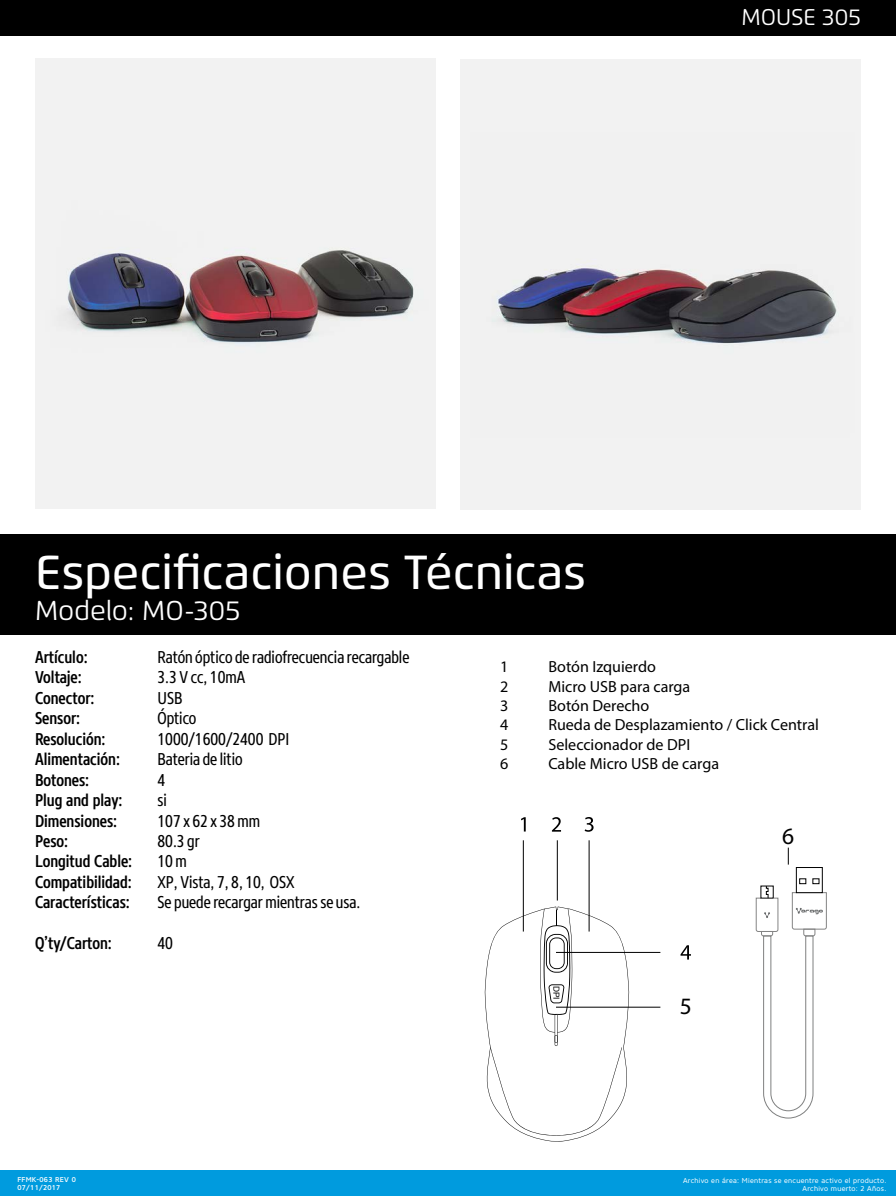
<style>
.page{position:relative;width:896px;height:1196px;background:#fff}
.page>*{position:absolute;margin:0;border:0;box-sizing:border-box;transform-origin:0 0}
.t1{font:500 47.69px "Flexo";color:#fff}
.t2{font:27.21px "Flexo";color:#fff}
.t3{font:23.45px "Myriad Pro";color:#000}
.t4{font:22.75px "Flexo";color:#fff}
.t5{font:500 17.06px "Core Sans N57 Cn";color:#000}
.t6{font:17.06px "Core Sans N47 Cn";color:#000}
.t7{font:17.06px "Core Sans N47 Cn";letter-spacing:.075em;color:#000}
.t8{font:16.1px "Myriad Pro";color:#000}
.t9{font:8.31px "Arial Unicode MS";color:#000}
.t10{font:7px/7.9px "Core Sans N45";letter-spacing:.04em;color:#fff;text-align:right}
.t11{font:500 7px/7.9px "Core Sans N55";letter-spacing:.04em;color:#fff}
</style>
<div class="page">
<div style="left:0;top:1170px;width:896px;height:25px;background:#009bde"></div>
<div style="left:0;top:534px;width:896px;height:100px;background:#000"></div>
<div style="left:0;top:0;width:896px;height:35px;background:#000"></div>
<img style="left:35px;top:59px;width:401px;height:449px">
<img style="left:460px;top:59px;width:401px;height:450px">
<hr style="left:556px;top:1006px;width:104px;height:1px;background:#000">
<hr style="left:556px;top:952px;width:104px;height:1px;background:#000">
<hr style="left:523px;top:840px;width:1px;height:91px;background:#000">
<hr style="left:589px;top:840px;width:1px;height:91px;background:#000">
<hr style="left:557px;top:840px;width:1px;height:60px;background:#000">
<svg style="left:521px;top:817px;width:5px;height:14px"></svg>
<svg style="left:552px;top:817px;width:9px;height:14px"></svg>
<svg style="left:585px;top:817px;width:9px;height:14px"></svg>
<svg style="left:681px;top:945px;width:10px;height:14px"></svg>
<svg style="left:485px;top:906px;width:144px;height:235px"></svg>
<div style="left:796px;top:867px;width:26px;height:25px;border:1px solid #020202"></div>
<svg style="left:756px;top:878px;width:71px;height:240px"></svg>
<svg style="left:788px;top:847px;width:1px;height:17px"></svg>
<h3 class="t4" style="left:741px;top:3px;width:121px">MOUSE 305</h3>
<h1 class="t1" style="left:35px;top:543px;width:553px">Especificaciones Técnicas</h1>
<h2 class="t2" style="left:35px;top:594px;width:207px">Modelo: MO-305</h2>
<p class="t5" style="left:35px;top:646px;width:54px">Artículo:</p>
<p class="t6" style="left:158px;top:646px;width:253px">Ratón óptico de radiofrecuencia recargable</p>
<p class="t5" style="left:35px;top:666px;width:48px">Voltaje:</p>
<p class="t6" style="left:158px;top:667px;width:89px">3.3 V cc, 10mA</p>
<p class="t5" style="left:35px;top:686px;width:61px">Conector:</p>
<p class="t6" style="left:158px;top:687px;width:27px">USB</p>
<p class="t5" style="left:35px;top:707px;width:47px">Sensor:</p>
<p class="t6" style="left:157px;top:707px;width:40px">Óptico</p>
<p class="t5" style="left:35px;top:727px;width:72px">Resolución:</p>
<p class="t6" style="left:157px;top:728px;width:133px">1000/1600/2400 DPI</p>
<p class="t5" style="left:35px;top:748px;width:86px">Alimentación:</p>
<p class="t6" style="left:158px;top:748px;width:87px">Bateria de litio</p>
<p class="t5" style="left:35px;top:768px;width:56px">Botones:</p>
<p class="t6" style="left:158px;top:769px;width:9px">4</p>
<p class="t5" style="left:35px;top:789px;width:89px">Plug and play:</p>
<p class="t6" style="left:158px;top:789px;width:11px">si</p>
<p class="t5" style="left:35px;top:809px;width:84px">Dimensiones:</p>
<p class="t7" style="left:158px;top:810px;width:104px">107x62x38mm</p>
<p class="t5" style="left:35px;top:829px;width:35px">Peso:</p>
<p class="t6" style="left:158px;top:830px;width:44px">80.3 gr</p>
<p class="t5" style="left:35px;top:850px;width:99px">Longitud Cable:</p>
<p class="t6" style="left:158px;top:851px;width:31px">10m</p>
<p class="t5" style="left:35px;top:870px;width:98px">Compatibilidad:</p>
<p class="t6" style="left:158px;top:871px;width:139px">XP, Vista, 7, 8, 10, OSX</p>
<p class="t5" style="left:35px;top:891px;width:96px">Características:</p>
<p class="t6" style="left:158px;top:891px;width:205px">Se puede recargarmientrasse usa.</p>
<p class="t5" style="left:35px;top:932px;width:78px">Q’ty/Carton:</p>
<p class="t6" style="left:158px;top:932px;width:17px">40</p>
<p class="t11" style="left:18px;top:1175px;width:60px">FFMK-063 REV 0<br>07/11/2017</p>
<p class="t8" style="left:500px;top:657px;width:10px">1</p>
<p class="t8" style="left:548px;top:657px;width:109px">Botón Izquierdo</p>
<p class="t8" style="left:500px;top:676px;width:10px">2</p>
<p class="t8" style="left:548px;top:676px;width:144px">Micro USB para carga</p>
<p class="t8" style="left:500px;top:695px;width:10px">3</p>
<p class="t8" style="left:548px;top:695px;width:102px">Botón Derecho</p>
<p class="t8" style="left:500px;top:714px;width:10px">4</p>
<p class="t8" style="left:548px;top:714px;width:272px">Rueda de Desplazamiento / Click Central</p>
<p class="t8" style="left:500px;top:734px;width:10px">5</p>
<p class="t8" style="left:548px;top:734px;width:143px">Seleccionador de DPI</p>
<p class="t8" style="left:500px;top:753px;width:10px">6</p>
<p class="t8" style="left:548px;top:753px;width:172px">Cable Micro USB de carga</p>
<p class="t9" style="left:562px;top:985px;width:15px;rotate:90deg">DPI</p>
<h3 class="t3" style="left:680px;top:991px;width:14px">5</h3>
<h3 class="t3" style="left:782px;top:822px;width:14px">6</h3>
<p class="t10" style="left:683px;top:1176px;width:205px">Archivo en área: Mientras se encuentre activo el producto.<br>Archivo muerto: 2 Años.</p>
</div>
